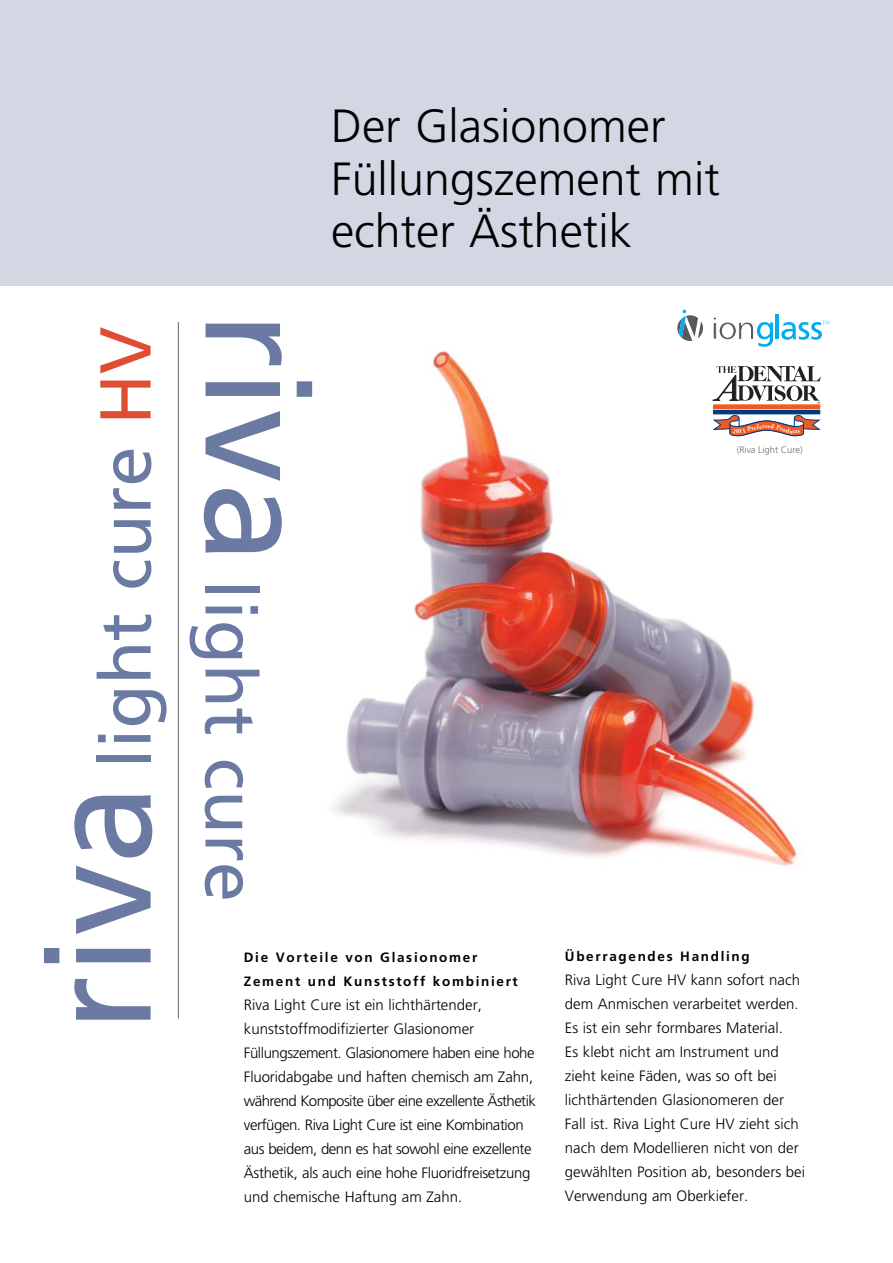
<style>
.page{position:relative;width:893px;height:1263px;background:#fff}
.page>*{position:absolute;margin:0;border:0;box-sizing:border-box;transform-origin:0 0}
.t1{font:72px "Frutiger";color:#6b7aa3}
.t2{font:300 46.5px/52.5px "Frutiger";color:#000}
.t3{font:300 15px/24px "Frutiger";letter-spacing:-.02em;color:#000}
.t4{font:300 15px/24px "Frutiger";color:#000}
.t5{font:700 13.5px/24px "Frutiger";letter-spacing:.125em;color:#000}
.t6{font:300 9.45px "Frutiger";color:#6d6e71}
.t7{font:700 6.15px "Adobe Garamond Pro";color:#fff}
.s1{font-size:146.1px}
.s2{color:#df4d32}
</style>
<div class="page">
<img style="left:177px;top:327px;width:644px;height:591px">
<div style="left:0;top:0;width:893px;height:285px;background:#d3d7e3"></div>
<div style="left:672px;top:306px;width:185px;height:62px;background:#fff;border-radius:6px"></div>
<svg style="left:679px;top:310px;width:23px;height:29px"></svg>
<div style="left:677px;top:315px;width:26px;height:26px;border:1px solid #fff;border-radius:50%"></div>
<hr style="left:776px;top:314px;width:3px;height:25px;background:#00aeef">
<svg style="left:713px;top:317px;width:60px;height:30px"></svg>
<svg style="left:781px;top:321px;width:48px;height:19px"></svg>
<hr style="left:178px;top:322px;width:1px;height:696px;background:#636466">
<div style="left:713px;top:410px;width:107px;height:4px;border:1px solid #003a7f"></div>
<div style="left:714px;top:405px;width:106px;height:4px;border:1px solid #f15a22"></div>
<svg style="left:713px;top:366px;width:108px;height:37px"></svg>
<svg style="left:714px;top:415px;width:105px;height:21px"></svg>
<p class="t2" style="left:331px;top:103px;width:390px">Der Glasionomer<br>Füllungszement mit echter Ästhetik</p>
<p class="t1" style="left:97px;top:1031px;width:706px;rotate:-90deg"><span class="s1">riva</span> light cure <span class="s2">HV</span></p>
<p class="t1" style="left:259px;top:312px;width:592px;rotate:90deg"><span class="s1">riva</span> light cure</p>
<p class="t5" style="left:244px;top:946px;width:275px">Die Vorteile von Glasionomer<br>Zement und Kunststoff kombiniert</p>
<p class="t3" style="left:244px;top:994px;width:294px">Riva Light Cure ist ein lichthärtender, kunststoffmodifizierter Glasionomer Füllungszement. Glasionomere haben eine hohe Fluoridabgabe und haften chemisch am Zahn, während Komposite über eine exzellente Ästhetik verfügen. Riva Light Cure ist eine Kombination aus beidem, denn es hat sowohl eine exzellente Ästhetik, als auch eine hohe Fluoridfreisetzung und chemische Haftung am Zahn.</p>
<p class="t7" style="left:793px;top:428px;width:4px">c</p>
<p class="t6" style="left:737px;top:446px;width:67px">(Riva Light Cure)</p>
<p class="t5" style="left:565px;top:945px;width:186px">Überragendes Handling</p>
<p class="t4" style="left:565px;top:969px;width:242px">Riva Light Cure HV kann sofort nach dem Anmischen verarbeitet werden.<br>Es ist ein sehr formbares Material.<br>Es klebt nicht am Instrument und zieht keine Fäden, was so oft bei lichthärtenden Glasionomeren der Fall ist. Riva Light Cure HV zieht sich nach dem Modellieren nicht von der gewählten Position ab, besonders bei Verwendung am Oberkiefer.</p>
</div>
